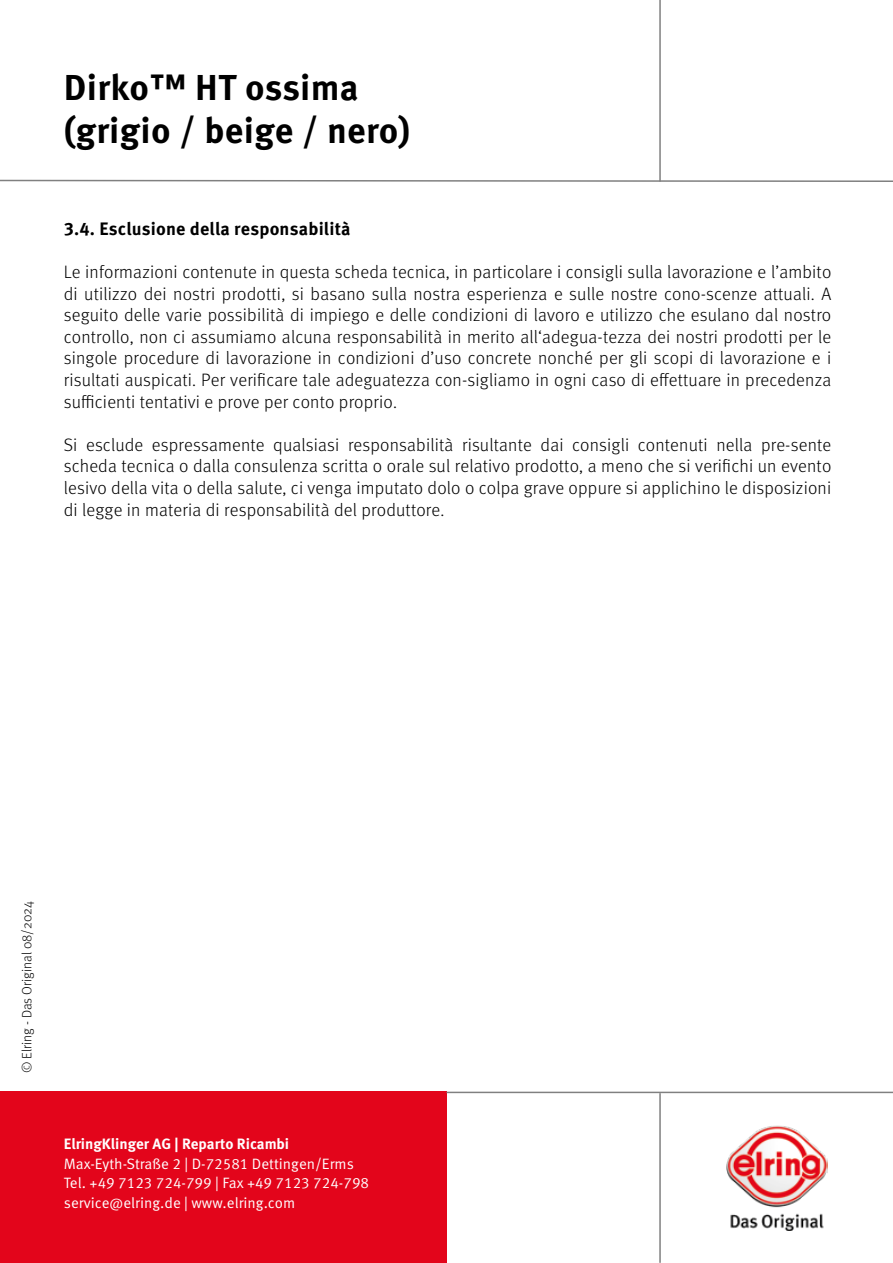
<style>
.page{position:relative;width:893px;height:1263px;background:#fff}
.page>*{position:absolute;margin:0;border:0;box-sizing:border-box;transform-origin:0 0}
.t1{font:700 36px/43.2px "Meta Pro";letter-spacing:.01em;color:#000}
.t2{font:300 18px/21.6px "Meta Pro";letter-spacing:.01em;color:#000;text-align:justify}
.t3{font:700 18px "Meta Pro";letter-spacing:.01em;color:#000}
.t4{font:15px/19.5px "Meta Pro Norm";color:#fff}
.t5{font:700 15px "Meta Pro";color:#fff}
.t6{font:300 13.5px "Meta Pro";color:#000}
</style>
<div class="page">
<hr style="left:659px;top:0;width:2px;height:182px;background:#808080">
<svg style="left:0;top:179px;width:893px;height:3px"></svg>
<hr style="left:659px;top:1093px;width:2px;height:170px;background:#808080">
<div style="left:0;top:1092px;width:446px;height:171px;background:#e3051b"></div>
<hr style="left:446px;top:1092px;width:447px;height:1px;background:#808080">
<img style="left:727px;top:1126px;width:100px;height:104px">
<h1 class="t1" style="left:64px;top:63px;width:348px">Dirko™ HT ossima (grigio / beige / nero)</h1>
<p class="t3" style="left:64px;top:214px;width:288px">3.4. Esclusione della responsabilità</p>
<p class="t2" style="left:64px;top:260px;width:769px">Le informazioni contenute in questa scheda tecnica, in particolare i consigli sulla lavorazione e l’ambito di utilizzo dei nostri prodotti, si basano sulla nostra esperienza e sulle nostre cono-scenze attuali. A seguito delle varie possibilità di impiego e delle condizioni di lavoro e utilizzo che esulano dal nostro controllo, non ci assumiamo alcuna responsabilità in merito all‘adegua-tezza dei nostri prodotti per le singole procedure di lavorazione in condizioni d’uso concrete nonché per gli scopi di lavorazione e i risultati auspicati. Per verificare tale adeguatezza con-sigliamo in ogni caso di effettuare in precedenza sufficienti tentativi e prove per conto proprio.</p>
<p class="t2" style="left:64px;top:433px;width:769px">Si esclude espressamente qualsiasi responsabilità risultante dai consigli contenuti nella pre-sente scheda tecnica o dalla consulenza scritta o orale sul relativo prodotto, a meno che si verifichi un evento lesivo della vita o della salute, ci venga imputato dolo o colpa grave oppure si applichino le disposizioni di legge in materia di responsabilità del produttore.</p>
<p class="t6" style="left:17px;top:1073px;width:173px;rotate:-90deg">© Elring - Das Original 08/2024</p>
<p class="t5" style="left:64px;top:1132px;width:227px">ElringKlinger AG | Reparto Ricambi</p>
<p class="t4" style="left:64px;top:1153px;width:307px">Max-Eyth-Straße 2 | D-72581 Dettingen/Erms<br>Tel. +49 7123 724-799 | Fax +49 7123 724-798 service@elring.de | www.elring.com</p>
</div>
